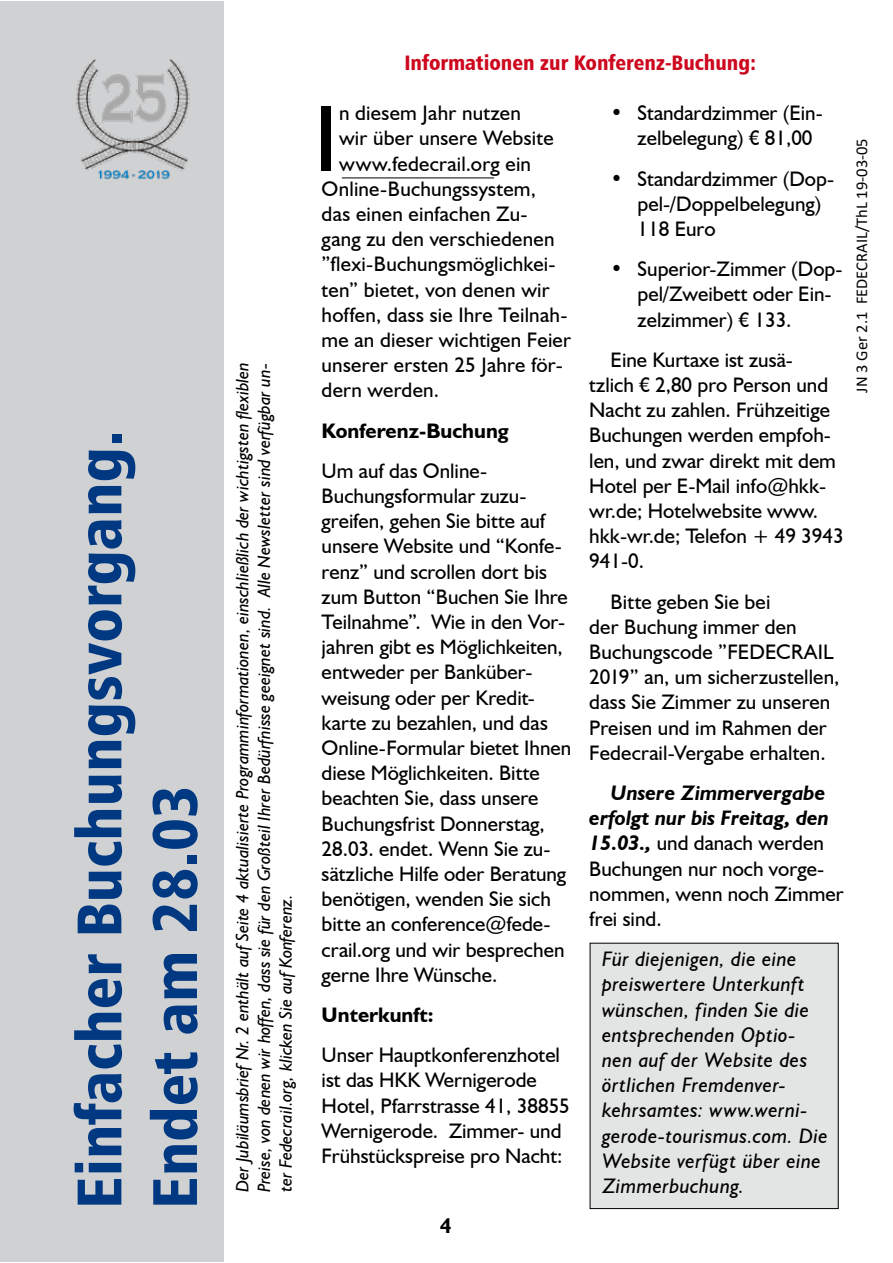
<style>
.page{position:relative;width:893px;height:1263px;background:#fff}
.page>*{position:absolute;margin:0;border:0;box-sizing:border-box;transform-origin:0 0}
.t1{font:94.8px "Humanist 521 BT";color:#000}
.t2{font:63px/75.6px "Humanist 777 BT Black Condensed B";color:#003882}
.t3{font:21px/25.2px "Humanist 521 BT";color:#000}
.t4{font:italic 21px/25.2px "Humanist 521 BT";letter-spacing:.02em;color:#000}
.t5{font:21px "Humanist 777 BT Black Condensed B";color:#cd071e}
.t6{font:700 21px "Humanist 521 BT";color:#000}
.t7{font:italic 18px/21.6px "Humanist 521 BT";color:#000}
.t8{font:16.5px "Calibri";color:#000}
.s1{font-weight:700;font-style:italic}
</style>
<div class="page">
<div style="left:590px;top:943px;width:248px;height:265px;background:#e3e4e4"></div>
<div style="left:0;top:1px;width:223px;height:1261px;background:#d0d1d2"></div>
<img style="left:76px;top:60px;width:114px;height:120px">
<hr style="left:342px;top:178px;width:152px;height:1px;background:#000">
<h2 class="t2" style="left:60px;top:1209px;width:780px;rotate:-90deg">Einfacher Buchungsvorgang.<br>Endet am 28.03</h2>
<p class="t7" style="left:231px;top:1192px;width:831px;rotate:-90deg">Der Jubiläumsbrief Nr. 2 enthält auf Seite 4 aktualisierte Programminformationen, einschließlich der wichtigsten flexiblen<br>Preise, von denen wir hoffen, dass sie für den Großteil Ihrer Bedürfnisse geeignet sind. Alle Newsletter sind verfügbar un-</p>
<p class="t7" style="left:275px;top:1192px;width:299px;rotate:-90deg">ter Fedecrail.org, klicken Sie auf Konferenz.</p>
<p class="t5" style="left:404px;top:49px;width:353px">Informationen zur Konferenz-Buchung:</p>
<h1 class="t1" style="left:314px;top:80px;width:25px">I</h1>
<p class="t3" style="left:339px;top:100px;width:183px">n diesem Jahr nutzen</p>
<p class="t3" style="left:339px;top:125px;width:216px">wir über unsere Website</p>
<p class="t3" style="left:339px;top:150px;width:194px">www.fedecrail.org ein</p>
<p class="t3" style="left:322px;top:176px;width:216px">Online-Buchungssystem,</p>
<p class="t3" style="left:322px;top:201px;width:207px">das einen einfachen Zu-</p>
<p class="t3" style="left:322px;top:226px;width:234px">gang zu den verschiedenen</p>
<p class="t3" style="left:322px;top:251px;width:236px">”flexi-Buchungsmöglichkei-</p>
<p class="t3" style="left:322px;top:276px;width:230px">ten” bietet, von denen wir</p>
<p class="t3" style="left:322px;top:302px;width:247px">hoffen, dass sie Ihre Teilnah-</p>
<p class="t3" style="left:322px;top:327px;width:251px">me an dieser wichtigen Feier</p>
<p class="t3" style="left:322px;top:352px;width:243px">unserer ersten 25 Jahre för-</p>
<p class="t3" style="left:322px;top:377px;width:119px">dern werden.</p>
<p class="t6" style="left:322px;top:417px;width:189px">Konferenz-Buchung</p>
<p class="t3" style="left:322px;top:458px;width:251px">Um auf das Online-<br>Buchungsformular zuzu&shy;greifen, gehen Sie bitte auf unsere Website und “Konfe&shy;renz” und scrollen dort bis zum Button “Buchen Sie Ihre<br>Teilnahme”. Wie in den Vor&shy;jahren gibt es Möglichkeiten, entweder per Banküber&shy;weisung oder per Kredit&shy;karte zu bezahlen, und das<br>Online-Formular bietet Ihnen diese Möglichkeiten. Bitte beachten Sie, dass unsere<br>Buchungsfrist Donnerstag,<br>28.03. endet. Wenn Sie zu&shy;sätzliche Hilfe oder Beratung benötigen, wenden Sie sich bitte an conference@fede&shy;crail.org und wir besprechen gerne Ihre Wünsche.</p>
<p class="t6" style="left:322px;top:1002px;width:113px">Unterkunft:</p>
<p class="t3" style="left:322px;top:1042px;width:250px">Unser Hauptkonferenzhotel ist das HKK Wernigerode<br>Hotel, Pfarrstrasse 41, 38855<br>Wernigerode. Zimmer- und<br>Frühstückspreise pro Nacht:</p>
<p class="t6" style="left:440px;top:1213px;width:13px">4</p>
<p class="t3" style="left:638px;top:100px;width:187px;text-indent:-27px">• Standardzimmer (Ein&shy;zelbelegung) € 81,00</p>
<p class="t3" style="left:638px;top:165px;width:198px;text-indent:-27px">• Standardzimmer (Dop&shy;pel-/Doppelbelegung)<br>118 Euro</p>
<p class="t3" style="left:638px;top:256px;width:206px;text-indent:-27px">• Superior-Zimmer (Dop&shy;pel/Zweibett oder Ein&shy;zelzimmer) € 133.</p>
<p class="t3" style="left:589px;top:347px;width:256px;text-indent:21px">Eine Kurtaxe ist zusä-<br>tzlich € 2,80 pro Person und<br>Nacht zu zahlen. Frühzeitige<br>Buchungen werden empfoh&shy;len, und zwar direkt mit dem<br>Hotel per E-Mail info@hkk&shy;wr.de; Hotelwebsite www. hkk-wr.de; Telefon + 49 3943<br>941-0.</p>
<p class="t3" style="left:589px;top:588px;width:252px;text-indent:21px">Bitte geben Sie bei<br>der Buchung immer den<br>Buchungscode ”FEDECRAIL<br>2019” an, um sicherzustellen, dass Sie Zimmer zu unseren<br>Preisen und im Rahmen der<br>Fedecrail-Vergabe erhalten.</p>
<p class="t3" style="left:589px;top:780px;width:256px;text-indent:21px"><span class="s1">Unsere Zimmervergabe erfolgt nur bis Freitag, den<br>15.03.,</span> und danach werden<br>Buchungen nur noch vorge&shy;nommen, wenn noch Zimmer frei sind.</p>
<p class="t4" style="left:602px;top:946px;width:227px">Für diejenigen, die eine preiswertere Unterkunft wünschen, finden Sie die entsprechenden Optio&shy;nen auf der Website des örtlichen Fremdenver&shy;kehrsamtes: www.werni&shy;gerode-tourismus.com. Die<br>Website verfügt über eine</p>
<p class="t4" style="left:602px;top:1173px;width:143px">Zimmerbuchung.</p>
<p class="t8" style="left:850px;top:392px;width:256px;rotate:-90deg">JN 3 Ger 2.1 FEDECRAIL/ThL 19-03-05</p>
</div>
